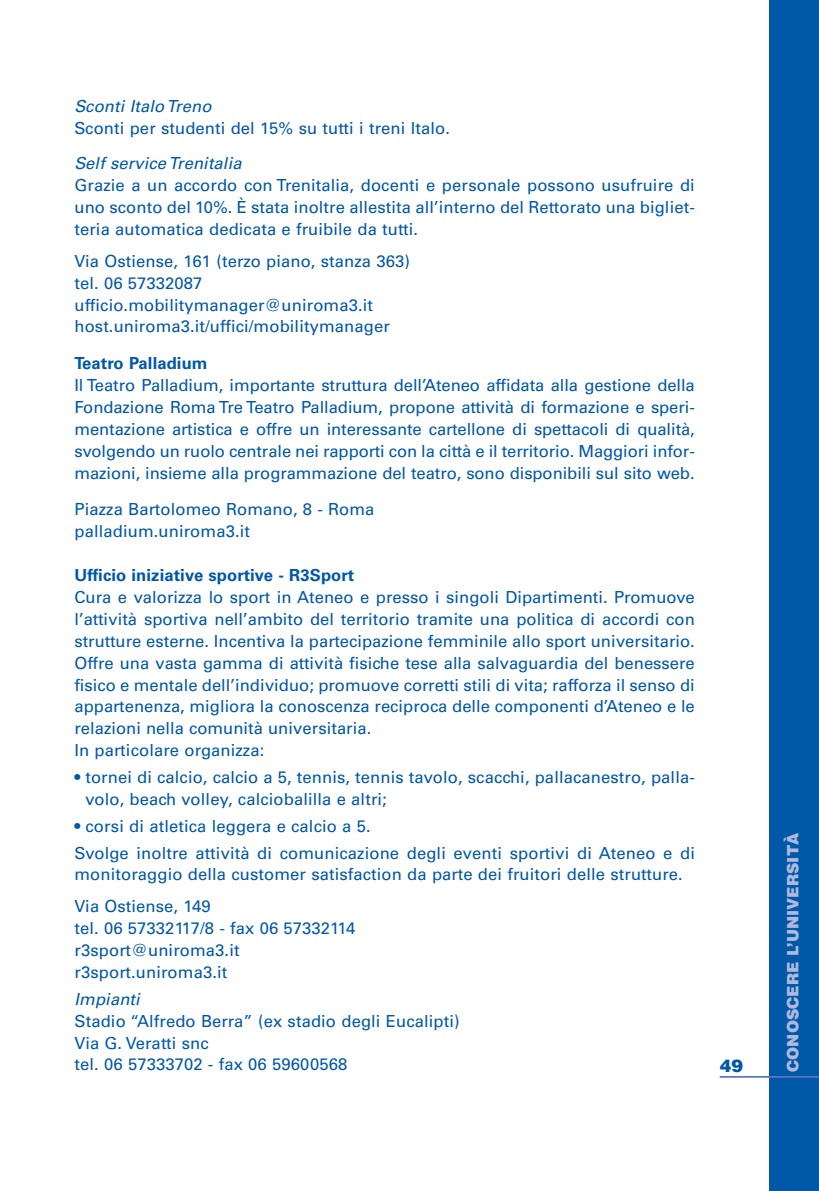
<style>
.page{position:relative;width:819px;height:1191px;background:#fff}
.page>*{position:absolute;margin:0;border:0;box-sizing:border-box;transform-origin:0 0}
.t1{font:900 17.5px "Helvetica";color:#0157a8}
.t2{font:16.62px/21.9px "Univers";letter-spacing:.005em;color:#0157a8}
.t3{font:700 16.62px "Univers";letter-spacing:.005em;color:#0157a8}
.t4{font:italic 16.62px "Univers";letter-spacing:.005em;color:#0157a8}
.t5{font:900 15.75px "Helvetica";color:#aeb9dd}
</style>
<div class="page">
<div style="left:769px;top:0;width:50px;height:1191px;background:#0157a8"></div>
<hr style="left:719px;top:1076px;width:100px;height:1px;background:#5779bc">
<p class="t4" style="left:74px;top:100px;width:139px">Sconti ItaloTreno</p>
<p class="t2" style="left:74px;top:118px;width:377px">Sconti per studenti del 15% su tutti i treni Italo.</p>
<p class="t4" style="left:74px;top:157px;width:169px">Self serviceTrenitalia</p>
<p class="t2" style="left:74px;top:176px;width:622px;text-align:justify">Grazie a un accordo con Trenitalia, docenti e personale possono usufruire di uno sconto del 10%. È stata inoltre allestita all’interno del Rettorato una bigliet&shy;teria automatica dedicata e fruibile da tutti.</p>
<p class="t2" style="left:74px;top:251px;width:337px">Via Ostiense, 161 (terzo piano, stanza 363) tel. 06 57332087 ufficio.mobilitymanager@uniroma3.it host.uniroma3.it/uffici/mobilitymanager</p>
<p class="t3" style="left:74px;top:357px;width:135px">Teatro Palladium</p>
<p class="t2" style="left:74px;top:376px;width:622px;text-align:justify">Il Teatro Palladium, importante struttura dell’Ateneo affidata alla gestione della Fondazione Roma Tre Teatro Palladium, propone attività di formazione e speri&shy;mentazione artistica e offre un interessante cartellone di spettacoli di qualità, svolgendo un ruolo centrale nei rapporti con la città e il territorio. Maggiori infor&shy;mazioni, insieme alla programmazione del teatro, sono disponibili sul sito web.</p>
<p class="t2" style="left:74px;top:500px;width:301px">Piazza Bartolomeo Romano, 8 - Roma palladium.uniroma3.it</p>
<p class="t3" style="left:74px;top:569px;width:281px">Ufficio iniziative sportive - R3Sport</p>
<p class="t2" style="left:74px;top:587px;width:622px">Cura e valorizza lo sport in Ateneo e presso i singoli Dipartimenti. Promuove l’attività sportiva nell’ambito del territorio tramite una politica di accordi con strutture esterne. Incentiva la partecipazione femminile allo sport universitario.<br>Offre una vasta gamma di attività fisiche tese alla salvaguardia del benessere fisico e mentale dell’individuo; promuove corretti stili di vita; rafforza il senso di appartenenza, migliora la conoscenza reciproca delle componenti d’Ateneo e le relazioni nella comunità universitaria.<br>In particolare organizza:</p>
<p class="t2" style="left:85px;top:767px;width:611px;text-indent:-11px">• tornei di calcio, calcio a 5, tennis, tennis tavolo, scacchi, pallacanestro, palla&shy;volo, beach volley, calciobalilla e altri;</p>
<p class="t2" style="left:74px;top:814px;width:622px;line-height:26.8px">• corsi di atletica leggera e calcio a 5.<br>Svolge inoltre attività di comunicazione degli eventi sportivi di Ateneo e di</p>
<p class="t2" style="left:74px;top:860px;width:610px;line-height:31.8px">monitoraggio della customer satisfaction da parte dei fruitori delle strutture.<br>Via Ostiense, 149</p>
<p class="t2" style="left:74px;top:918px;width:282px">tel. 06 57332117/8 - fax 06 57332114 r3sport@uniroma3.it r3sport.uniroma3.it</p>
<p class="t4" style="left:75px;top:992px;width:67px">Impianti</p>
<p class="t2" style="left:75px;top:1011px;width:386px">Stadio “Alfredo Berra” (ex stadio degli Eucalipti)<br>Via G. Veratti snc<br>tel. 06 57333702 - fax 06 59600568</p>
<p class="t1" style="left:719px;top:1055px;width:25px">49</p>
<p class="t5" style="left:783px;top:1071px;width:241px;rotate:-90deg">CONOSCERE L’UNIVERSITÀ</p>
</div>
